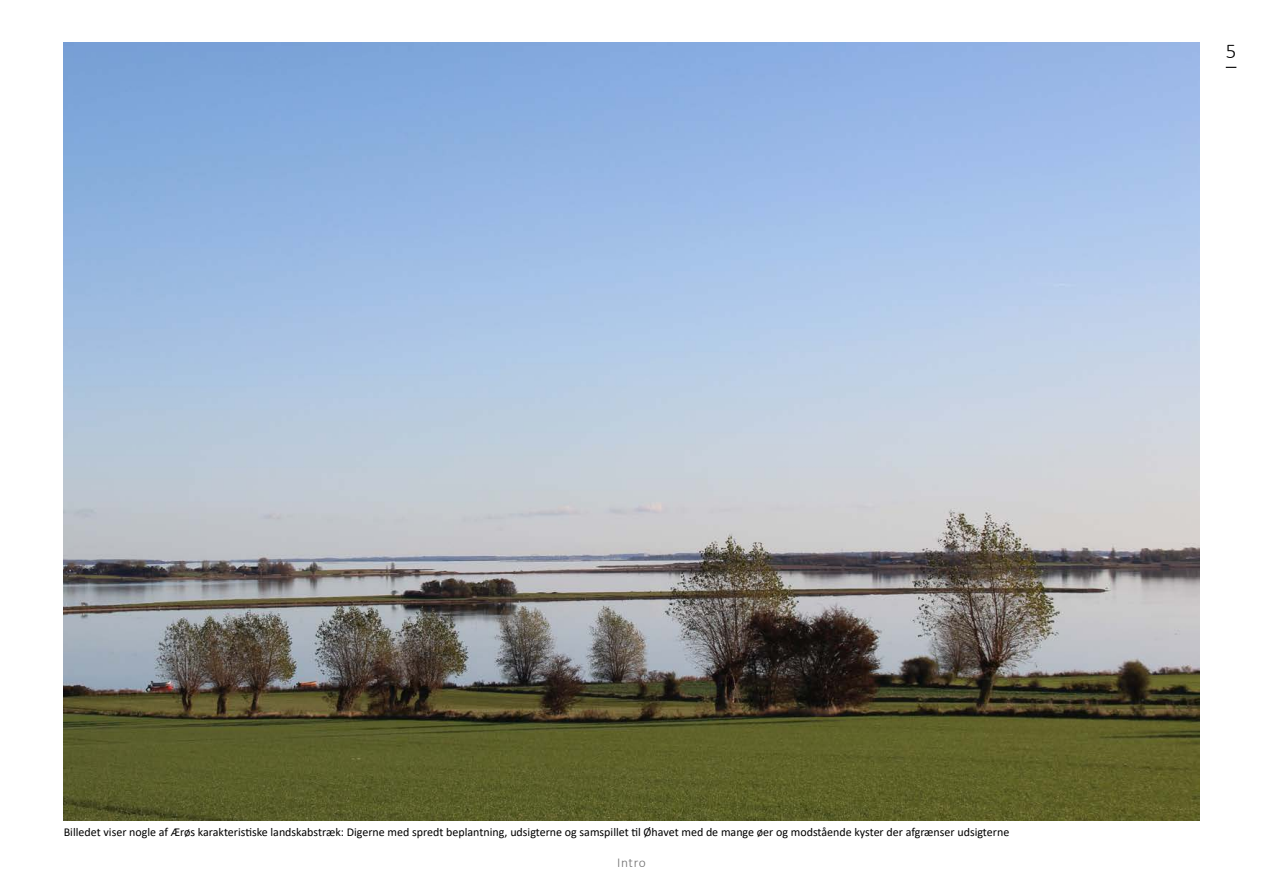
<style>
.page{position:relative;width:1263px;height:893px;background:#fff}
.page>*{position:absolute;margin:0;border:0;box-sizing:border-box;transform-origin:0 0}
.t1{font:300 21px "Calibri";color:#000}
.t2{font:300 13.5px "Calibri";letter-spacing:.045em;color:#706f6f}
.BILLEDTEKST{font:12px "Calibri";color:#000}
</style>
<div class="page">
<img style="left:64px;top:43px;width:1135px;height:778px">
<h1 class="t1" style="left:1226px;top:38px;width:12px">5</h1>
<p class="BILLEDTEKST" style="left:64px;top:824px;width:947px">Billedet viser nogle af Ærøs karakteristiske landskabstræk: Digerne med spredt beplantning, udsigterne og samspillet til Øhavet med de mange øer og modstående kyster der afgrænser udsigterne</p>
<p class="t2" style="left:617px;top:854px;width:30px">Intro</p>
</div>
